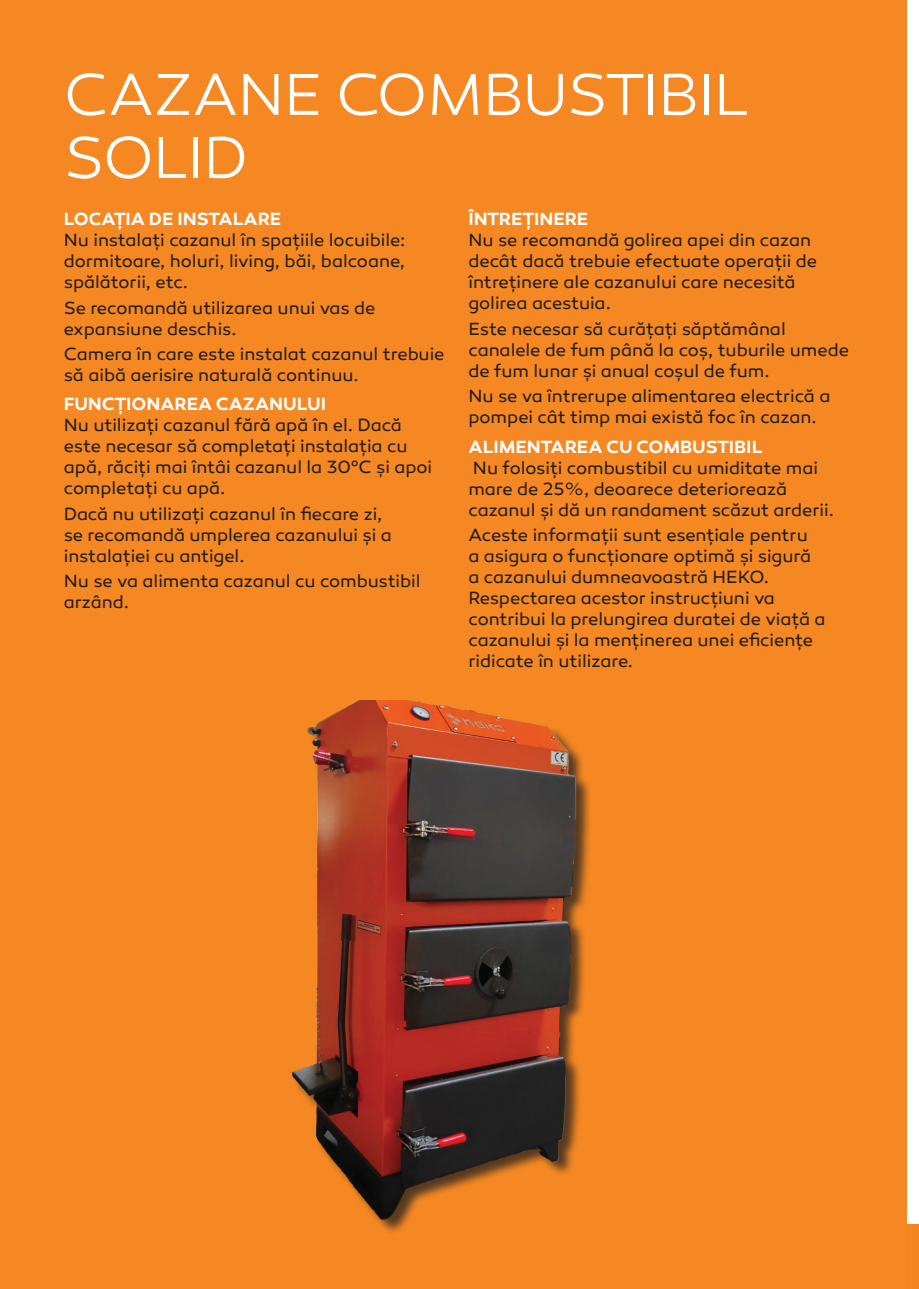
<style>
.page{position:relative;width:919px;height:1289px;background:#fff}
.page>*{position:absolute;margin:0;border:0;box-sizing:border-box;transform-origin:0 0}
.t1{font:300 60px/63px "Canaro";letter-spacing:-.01em;color:#fff}
.t2{font:18px/21px "Canaro";letter-spacing:-.005em;color:#231f20}
.t3{font:600 18px "Canaro";color:#fff}
</style>
<div class="page">
<div style="left:906px;top:1224px;width:12px;height:64px;background:#f48521"></div>
<div style="left:0;top:0;width:906px;height:1288px;background:#f58823"></div>
<img style="left:291px;top:700px;width:299px;height:532px">
<h1 class="t1" style="left:64px;top:64px;width:686px">CAZANE COMBUSTIBIL<br>SOLID</h1>
<p class="t3" style="left:64px;top:208px;width:219px">LOCAȚIA DE INSTALARE</p>
<p class="t2" style="left:64px;top:230px;width:343px;text-align:justify">Nu instalați cazanul în spațiile locuibile: dormitoare, holuri, living, băi, balcoane, spălătorii, etc.</p>
<p class="t2" style="left:64px;top:297px;width:313px">Se recomandă utilizarea unui vas de expansiune deschis.</p>
<p class="t2" style="left:64px;top:343px;width:382px">Camera în care este instalat cazanul trebuie să aibă aerisire naturală continuu.</p>
<p class="t3" style="left:64px;top:393px;width:264px">FUNCȚIONAREA CAZANULUI</p>
<p class="t2" style="left:64px;top:415px;width:370px">Nu utilizați cazanul fără apă în el. Dacă este necesar să completați instalația cu apă, răciți mai întâi cazanul la 30°C și apoi completați cu apă.</p>
<p class="t2" style="left:64px;top:503px;width:329px">Dacă nu utilizați cazanul în fiecare zi, se recomandă umplerea cazanului și a instalației cu antigel.</p>
<p class="t2" style="left:64px;top:570px;width:358px">Nu se va alimenta cazanul cu combustibil arzând.</p>
<p class="t3" style="left:468px;top:208px;width:121px">ÎNTREȚINERE</p>
<p class="t2" style="left:468px;top:230px;width:350px">Nu se recomandă golirea apei din cazan decât dacă trebuie efectuate operații de întreținere ale cazanului care necesită golirea acestuia.</p>
<p class="t2" style="left:468px;top:318px;width:382px">Este necesar să curățați săptămânal canalele de fum până la coș, tuburile umede de fum lunar și anual coșul de fum.</p>
<p class="t2" style="left:468px;top:385px;width:363px">Nu se va întrerupe alimentarea electrică a pompei cât timp mai există foc în cazan.</p>
<p class="t3" style="left:468px;top:435px;width:295px">ALIMENTAREA CU COMBUSTIBIL</p>
<p class="t2" style="left:468px;top:457px;width:367px">Nu folosiți combustibil cu umiditate mai mare de 25%, deoarece deteriorează cazanul și dă un randament scăzut arderii.</p>
<p class="t2" style="left:468px;top:524px;width:358px">Aceste informații sunt esențiale pentru<br>a asigura o funcționare optimă și sigură a cazanului dumneavoastră HEKO.<br>Respectarea acestor instrucțiuni va contribui la prelungirea duratei de viață a cazanului și la menținerea unei eficiențe ridicate în utilizare.</p>
</div>
